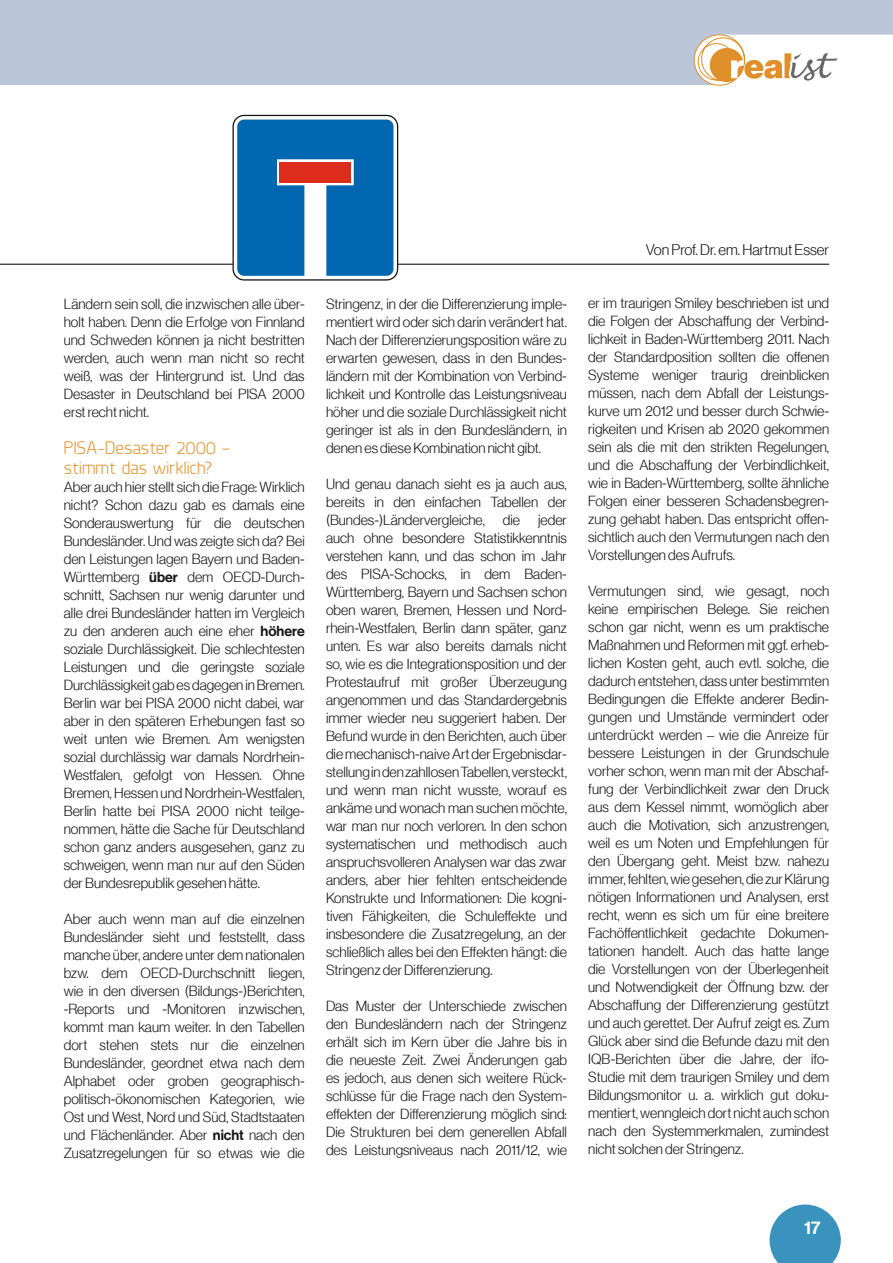
<style>
.page{position:relative;width:893px;height:1263px;background:#fff}
.page>*{position:absolute;margin:0;border:0;box-sizing:border-box;transform-origin:0 0}
.t1{font:18px/19.5px "Planer";color:#df902a}
.t2{font:18px "N Haas Grotesk DS Pro 65 Md";color:#fff}
.t3{font:15px "N Haas Grotesk DS Pro 45 Lt";color:#151616}
.t4{font:14.25px/18px "N Haas Grotesk DS Pro 45 Lt";color:#151616;text-align:justify}
.s1{font-family:"N Haas Grotesk DS Pro 65 Md"}
</style>
<div class="page">
<hr style="left:0;top:264px;width:829px;height:1px;background:#151616">
<div style="left:0;top:0;width:893px;height:85px;background:#bbc6d9"></div>
<svg style="left:694px;top:35px;width:143px;height:50px"></svg>
<svg style="left:770px;top:1204px;width:71px;height:59px"></svg>
<svg style="left:232px;top:115px;width:166px;height:166px"></svg>
<div style="left:280px;top:162px;width:71px;height:21px;background:#dd2b1c"></div>
<p class="t4" style="left:64px;top:295px;width:242px">Ländern sein soll, die inzwischen alle über&shy;holt haben. Denn die Erfolge von Finnland und Schweden können ja nicht bestritten werden, auch wenn man nicht so recht weiß, was der Hintergrund ist. Und das Desaster in Deutschland bei PISA 2000 erst recht nicht.</p>
<p class="t1" style="left:64px;top:438px;width:168px">PISA-Desaster 2000 – stimmt das wirklich?</p>
<p class="t4" style="left:64px;top:478px;width:242px">Aber auch hier stellt sich die Frage: Wirklich nicht? Schon dazu gab es damals eine Sonderauswertung für die deutschen Bundesländer. Und was zeigte sich da? Bei den Leistungen lagen Bayern und Baden-Württemberg <span class="s1">über</span> dem OECD-Durch&shy;schnitt, Sachsen nur wenig darunter und alle drei Bundesländer hatten im Vergleich zu den anderen auch eine eher <span class="s1">höhere </span>soziale Durchlässigkeit. Die schlechtesten Leistungen und die geringste soziale Durchlässigkeit gab es dagegen in Bremen.<br>Berlin war bei PISA 2000 nicht dabei, war aber in den späteren Erhebungen fast so weit unten wie Bremen. Am wenigsten sozial durchlässig war damals Nordrhein-Westfalen, gefolgt von Hessen. Ohne Bremen, Hessen und Nordrhein-Westfalen, Berlin hatte bei PISA 2000 nicht teilge&shy;nommen, hätte die Sache für Deutschland schon ganz anders ausgesehen, ganz zu schweigen, wenn man nur auf den Süden der Bundesrepublik gesehen hätte.</p>
<p class="t4" style="left:64px;top:910px;width:242px">Aber auch wenn man auf die einzelnen Bundesländer sieht und feststellt, dass manche über, andere unter dem nationalen bzw. dem OECD-Durchschnitt liegen, wie in den diversen (Bildungs-)Berichten, -Reports und -Monitoren inzwischen, kommt man kaum weiter. In den Tabellen dort stehen stets nur die einzelnen Bundesländer, geordnet etwa nach dem Alphabet oder groben geographisch&shy;politisch-ökonomischen Kategorien, wie Ost und West, Nord und Süd, Stadtstaaten und Flächenländer. Aber <span class="s1">nicht</span> nach den Zusatzregelungen für so etwas wie die</p>
<p class="t4" style="left:326px;top:295px;width:242px">Stringenz, in der die Differenzierung imple&shy;mentiert wird oder sich darin verändert hat.<br>Nach der Differenzierungsposition wäre zu erwarten gewesen, dass in den Bundes&shy;ländern mit der Kombination von Verbind&shy;lichkeit und Kontrolle das Leistungsniveau höher und die soziale Durchlässigkeit nicht geringer ist als in den Bundesländern, in denen es diese Kombination nicht gibt.</p>
<p class="t4" style="left:326px;top:475px;width:242px">Und genau danach sieht es ja auch aus, bereits in den einfachen Tabellen der (Bundes-)Ländervergleiche,</p>
<p class="t4" style="left:326px;top:511px;width:242px;text-indent:212px">jeder auch ohne besondere Statistikkenntnis verstehen kann, und das schon im Jahr des PISA-Schocks, in dem Baden-Württemberg, Bayern und Sachsen schon oben waren, Bremen, Hessen und Nord&shy;rhein-Westfalen, Berlin dann später, ganz unten. Es war also bereits damals nicht so, wie es die Integrationsposition und der Protestaufruf mit großer Überzeugung angenommen und das Standardergebnis immer wieder neu suggeriert haben. Der Befund wurde in den Berichten, auch über die mechanisch-naive Art der Ergebnisdar&shy;stellung in den zahllosen Tabellen, versteckt, und wenn man nicht wusste, worauf es ankäme und wonach man suchen möchte, war man nur noch verloren. In den schon systematischen und methodisch auch anspruchsvolleren Analysen war das zwar anders, aber hier fehlten entscheidende Konstrukte und Informationen: Die kogni&shy;tiven Fähigkeiten, die Schuleffekte und insbesondere die Zusatzregelung, an der schließlich alles bei den Effekten hängt: die Stringenz der Differenzierung.</p>
<p class="t4" style="left:326px;top:996px;width:242px">Das Muster der Unterschiede zwischen den Bundesländern nach der Stringenz erhält sich im Kern über die Jahre bis in die neueste Zeit. Zwei Änderungen gab es jedoch, aus denen sich weitere Rück&shy;schlüsse für die Frage nach den System&shy;effekten der Differenzierung möglich sind:<br>Die Strukturen bei dem generellen Abfall des Leistungsniveaus nach 2011/12, wie</p>
<p class="t4" style="left:503px;top:511px;width:19px">die</p>
<p class="t3" style="left:646px;top:241px;width:185px">Von Prof. Dr. em. Hartmut Esser</p>
<p class="t4" style="left:588px;top:294px;width:242px">er im traurigen Smiley beschrieben ist und die Folgen der Abschaffung der Verbind&shy;lichkeit in Baden-Württemberg 2011. Nach der Standardposition sollten die offenen Systeme weniger traurig dreinblicken müssen, nach dem Abfall der Leistungs&shy;kurve um 2012 und besser durch Schwie&shy;rigkeiten und Krisen ab 2020 gekommen sein als die mit den strikten Regelungen, und die Abschaffung der Verbindlichkeit, wie in Baden-Württemberg, sollte ähnliche Folgen einer besseren Schadensbegren&shy;zung gehabt haben. Das entspricht offen&shy;sichtlich auch den Vermutungen nach den Vorstellungen des Aufrufs.</p>
<p class="t4" style="left:588px;top:582px;width:242px">Vermutungen sind, wie gesagt, noch keine empirischen Belege. Sie reichen schon gar nicht, wenn es um praktische Maßnahmen und Reformen mit ggf. erheb&shy;lichen Kosten geht, auch evtl. solche, die dadurch entstehen, dass unter bestimmten Bedingungen die Effekte anderer Bedin&shy;gungen und Umstände vermindert oder unterdrückt werden – wie die Anreize für bessere Leistungen in der Grundschule vorher schon, wenn man mit der Abschaf&shy;fung der Verbindlichkeit zwar den Druck aus dem Kessel nimmt, womöglich aber auch die Motivation, sich anzustrengen, weil es um Noten und Empfehlungen für den Übergang geht. Meist bzw. nahezu immer, fehlten, wie gesehen, die zur Klärung nötigen Informationen und Analysen, erst recht, wenn es sich um für eine breitere Fachöffentlichkeit gedachte Dokumen&shy;tationen handelt. Auch das hatte lange die Vorstellungen von der Überlegenheit und Notwendigkeit der Öffnung bzw. der Abschaffung der Differenzierung gestützt und auch gerettet. Der Aufruf zeigt es. Zum Glück aber sind die Befunde dazu mit den IQB-Berichten über die Jahre, der ifo-Studie mit dem traurigen Smiley und dem Bildungsmonitor u. a. wirklich gut doku&shy;mentiert, wenngleich dort nicht auch schon nach den Systemmerkmalen, zumindest nicht solchen der Stringenz.</p>
<p class="t2" style="left:804px;top:1217px;width:18px">17</p>
</div>
